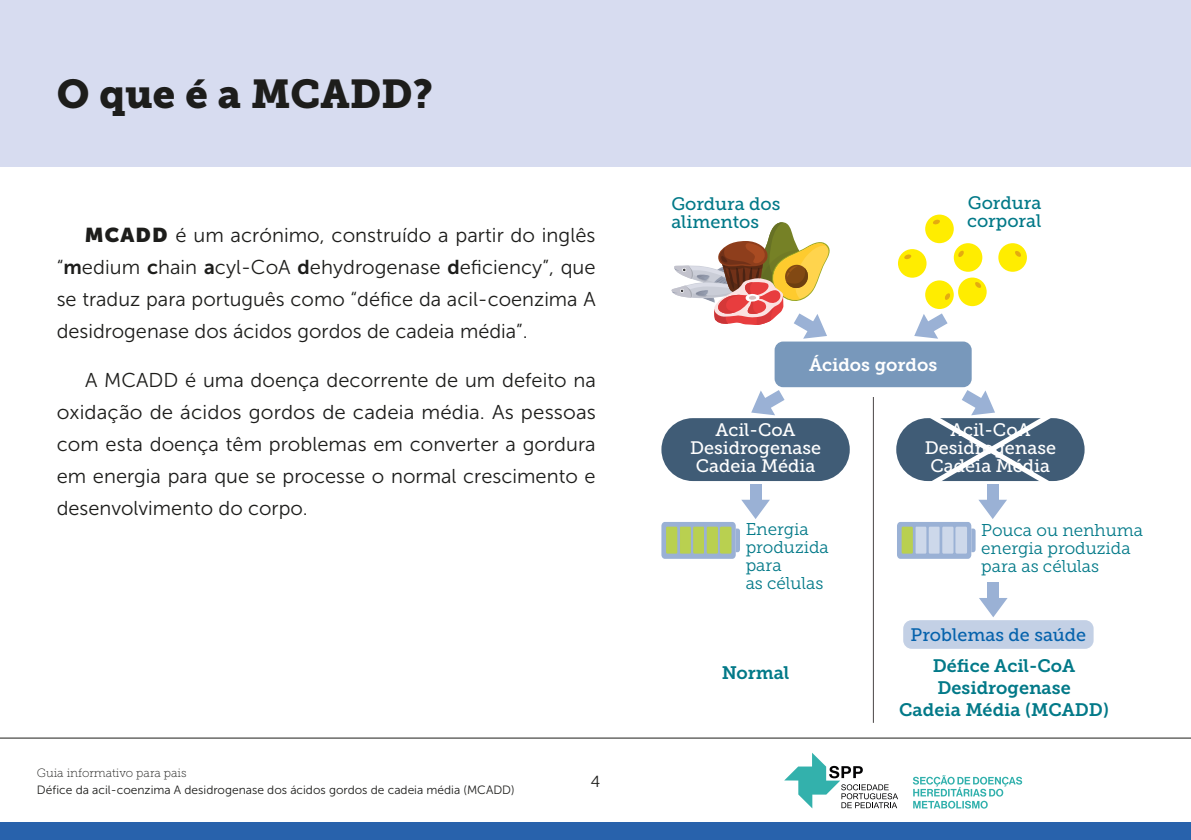
<style>
.page{position:relative;width:1191px;height:840px;background:#fff}
.page>*{position:absolute;margin:0;border:0;box-sizing:border-box;transform-origin:0 0}
.t1{font:40px "Museo Slab 900";color:#1d1d1b}
.t2{font:20px/32px "Museo Sans 300";color:#1d1d1b;text-align:justify}
.t3{font:18px/18px "Museo Slab 500";color:#fff;text-align:center}
.t4{font:18px/21.6px "Museo Slab 700";color:#027988;text-align:center}
.t5{font:18px/18px "Museo Slab 500";color:#027988}
.t6{font:18px "Museo Slab 500";color:#0562ac}
.t7{font:18px "Museo Slab 700";color:#fff}
.t8{font:17px/18px "Museo Slab 300";color:#027988}
.t9{font:16px "Museo Slab 300";color:#1d1d1b}
.t10{font:12px "Museo Sans 300";color:#1d1d1b}
.t11{font:12px "Museo Slab 100";color:#1d1d1b}
.s1{font-family:"Museo Sans Display";font-weight:900}
.s2{font-family:"Museo Sans 700"}
</style>
<div class="page">
<div style="left:0;top:0;width:1191px;height:166px;background:#d7dcf0"></div>
<div style="left:0;top:822px;width:1191px;height:17px;background:#2862ac"></div>
<hr style="left:0;top:737px;width:1191px;height:1px;background:#1d1d1b">
<svg style="left:784px;top:753px;width:114px;height:55px"></svg>
<svg style="left:913px;top:775px;width:109px;height:33px"></svg>
<div style="left:925px;top:214px;width:28px;height:29px;background:#ffed00;border-radius:50%"></div>
<div style="left:953px;top:243px;width:29px;height:28px;background:#ffed00;border-radius:50%"></div>
<div style="left:998px;top:243px;width:29px;height:28px;background:#ffed00;border-radius:50%"></div>
<div style="left:958px;top:277px;width:28px;height:29px;background:#ffed00;border-radius:50%"></div>
<div style="left:925px;top:280px;width:28px;height:29px;background:#ffed00;border-radius:50%"></div>
<div style="left:898px;top:249px;width:28px;height:28px;background:#ffed00;border-radius:50%"></div>
<svg style="left:933px;top:219px;width:7px;height:5px"></svg>
<svg style="left:958px;top:250px;width:6px;height:7px"></svg>
<svg style="left:1015px;top:251px;width:6px;height:6px"></svg>
<svg style="left:975px;top:282px;width:6px;height:6px"></svg>
<svg style="left:945px;top:293px;width:5px;height:7px"></svg>
<svg style="left:904px;top:254px;width:7px;height:5px"></svg>
<div style="left:774px;top:341px;width:197px;height:46px;background:#7898bb;border-radius:9px"></div>
<hr style="left:873px;top:397px;width:1px;height:325px;background:#4a4546">
<div style="left:661px;top:418px;width:188px;height:63px;background:#405c76;border-radius:31px"></div>
<div style="left:896px;top:418px;width:188px;height:63px;background:#405c76;border-radius:31px"></div>
<div style="left:661px;top:521px;width:74px;height:37px;background:#9ab1d5;border-radius:4px"></div>
<svg style="left:735px;top:528px;width:5px;height:24px"></svg>
<div style="left:666px;top:526px;width:11px;height:27px;background:#b9d050"></div>
<svg style="left:680px;top:526px;width:24px;height:27px"></svg>
<div style="left:706px;top:526px;width:12px;height:27px;background:#b9d050"></div>
<div style="left:720px;top:526px;width:11px;height:27px;background:#b9d050"></div>
<div style="left:750px;top:483px;width:11px;height:20px;background:#9ab1d5"></div>
<svg style="left:741px;top:499px;width:29px;height:20px"></svg>
<div style="left:903px;top:619px;width:190px;height:29px;background:#c3d0e5;border-radius:9px"></div>
<div style="left:897px;top:521px;width:74px;height:37px;background:#9ab1d5;border-radius:4px"></div>
<svg style="left:971px;top:528px;width:4px;height:24px"></svg>
<div style="left:901px;top:526px;width:12px;height:27px;background:#b9d050"></div>
<svg style="left:915px;top:526px;width:24px;height:27px"></svg>
<div style="left:942px;top:526px;width:11px;height:27px;background:#cdd8ea"></div>
<div style="left:955px;top:526px;width:12px;height:27px;background:#cdd8ea"></div>
<div style="left:987px;top:483px;width:11px;height:20px;background:#9ab1d5"></div>
<svg style="left:978px;top:499px;width:29px;height:20px"></svg>
<div style="left:987px;top:581px;width:12px;height:20px;background:#9ab1d5"></div>
<svg style="left:979px;top:598px;width:28px;height:19px"></svg>
<svg style="left:914px;top:313px;width:33px;height:25px"></svg>
<svg style="left:751px;top:390px;width:33px;height:25px"></svg>
<svg style="left:671px;top:222px;width:159px;height:116px"></svg>
<svg style="left:918px;top:390px;width:144px;height:101px"></svg>
<p class="t1" style="left:57px;top:70px;width:378px">O que é a MCADD?</p>
<p class="t2" style="left:57px;top:219px;width:540px;text-indent:28px"><span class="s1">MCADD</span> é um acrónimo, construído a partir do inglês “<span class="s2">m</span>edium <span class="s2">c</span>hain <span class="s2">a</span>cyl-CoA <span class="s2">d</span>ehydrogenase <span class="s2">d</span>eficiency”, que se traduz para português como “défice da acil-coenzima A desidrogenase dos ácidos gordos de cadeia média”.</p>
<p class="t2" style="left:57px;top:364px;width:541px;text-indent:28px">A MCADD é uma doença decorrente de um defeito na oxidação de ácidos gordos de cadeia média. As pessoas com esta doença têm problemas em converter a gordura em energia para que se processe o normal crescimento e desenvolvimento do corpo.</p>
<p class="t11" style="left:37px;top:765px;width:151px">Guia informativo para pais</p>
<p class="t10" style="left:37px;top:782px;width:479px">Défice da acil-coenzima A desidrogenase dos ácidos gordos de cadeia média (MCADD)</p>
<p class="t9" style="left:591px;top:772px;width:11px">4</p>
<p class="t5" style="left:671px;top:195px;width:111px">Gordura dos alimentos</p>
<p class="t5" style="left:967px;top:194px;width:76px">Gordura corporal</p>
<p class="t7" style="left:809px;top:354px;width:130px">Ácidos gordos</p>
<p class="t3" style="left:690px;top:421px;width:133px">Acil-CoA<br>Desidrogenase<br>Cadeia Média</p>
<p class="t3" style="left:924px;top:421px;width:133px">Acil-CoA<br>Desidrogenase<br>Cadeia Média</p>
<p class="t8" style="left:745px;top:519px;width:85px">Energia produzida para<br>as células</p>
<p class="t8" style="left:981px;top:521px;width:163px">Pouca ou nenhuma energia produzida para as células</p>
<p class="t6" style="left:910px;top:624px;width:177px">Problemas de saúde</p>
<p class="t4" style="left:721px;top:661px;width:69px">Normal</p>
<p class="t4" style="left:899px;top:655px;width:211px">Défice Acil-CoA<br>Desidrogenase<br>Cadeia Média (MCADD)</p>
</div>
